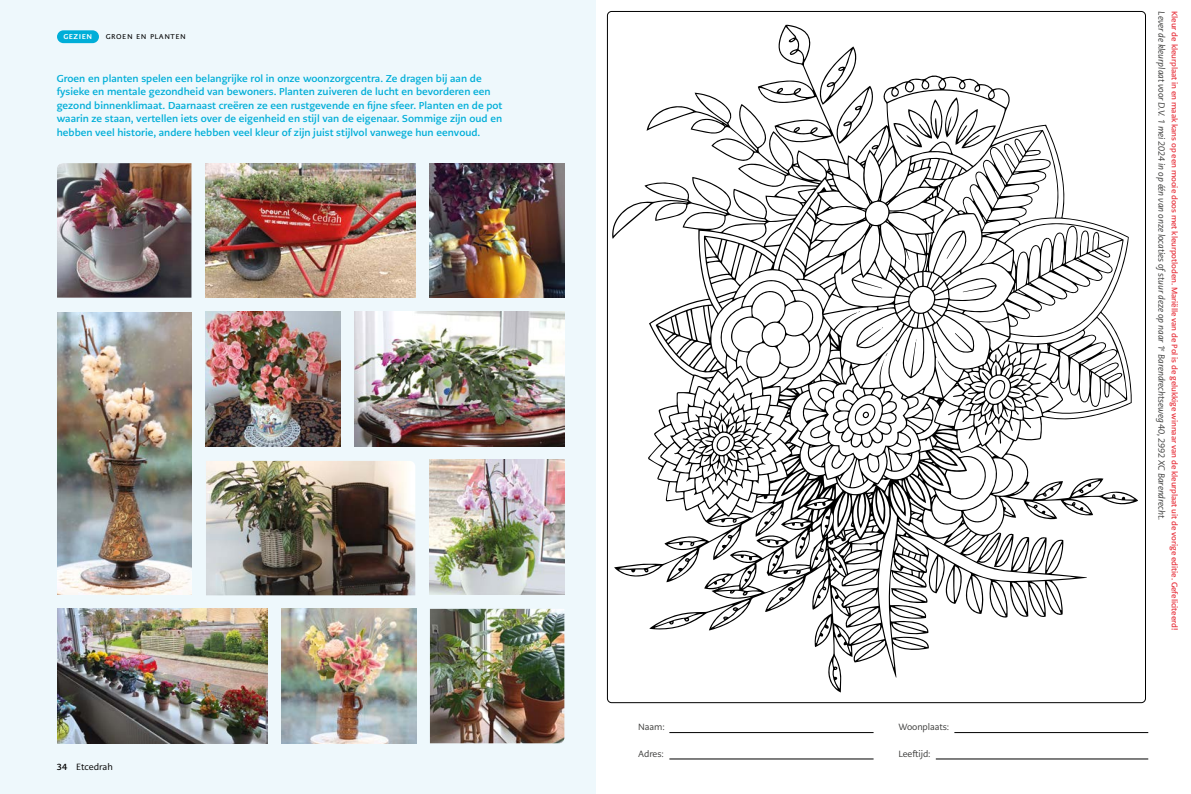
<style>
.page{position:relative;width:1191px;height:794px;background:#fff}
.page>*{position:absolute;margin:0;border:0;box-sizing:border-box;transform-origin:0 0}
.t1{font:700 10px/13.5px "PMN Caecilia Sans Text";color:#00aed8}
.t2{font:italic 9px "PMN Caecilia Sans Text";letter-spacing:-.01em;color:#3c3c3b}
.t3{font:9px "PMN Caecilia Sans Text";letter-spacing:-.015em;color:#3c3c3b}
.t4{font:9px "PMN Caecilia Sans Text";color:#000}
.t5{font:8.8px "PMN Caecilia Sans Text";letter-spacing:.06em;color:#000}
.t6{font:700 8.8px "PMN Caecilia Sans Text";letter-spacing:.055em;color:#fff}
.t7{font:700 8px "PMN Caecilia Sans Text";letter-spacing:-.01em;color:#e83943}
.s1{font-weight:700;font-size:8.8px}
</style>
<div class="page">
<div style="left:0;top:0;width:595px;height:794px;background:#eef8fc"></div>
<div style="left:57px;top:30px;width:42px;height:13px;background:#00aed8;border-radius:6px"></div>
<hr style="left:669px;top:732px;width:204px;height:1px;background:#000">
<hr style="left:669px;top:759px;width:204px;height:1px;background:#000">
<hr style="left:954px;top:732px;width:194px;height:1px;background:#000">
<hr style="left:935px;top:759px;width:213px;height:1px;background:#000">
<svg style="left:612px;top:25px;width:526px;height:667px"></svg>
<svg style="left:819px;top:46px;width:54px;height:98px"></svg>
<svg style="left:994px;top:533px;width:19px;height:34px"></svg>
<svg style="left:891px;top:588px;width:36px;height:15px"></svg>
<svg style="left:893px;top:97px;width:103px;height:52px"></svg>
<svg style="left:988px;top:379px;width:17px;height:20px"></svg>
<svg style="left:716px;top:434px;width:14px;height:18px"></svg>
<svg style="left:854px;top:403px;width:21px;height:24px"></svg>
<img style="left:57px;top:163px;width:134px;height:135px">
<img style="left:57px;top:312px;width:134px;height:282px">
<img style="left:430px;top:163px;width:134px;height:135px">
<img style="left:206px;top:312px;width:134px;height:134px">
<img style="left:57px;top:609px;width:211px;height:134px">
<img style="left:281px;top:609px;width:135px;height:134px">
<img style="left:430px;top:609px;width:134px;height:134px">
<img style="left:430px;top:460px;width:134px;height:134px">
<img style="left:206px;top:163px;width:209px;height:135px">
<img style="left:206px;top:461px;width:209px;height:134px">
<img style="left:355px;top:312px;width:209px;height:134px">
<p class="t6" style="left:63px;top:31px;width:30px">gezien</p>
<p class="t5" style="left:106px;top:31px;width:82px">groen en planten</p>
<p class="t1" style="left:57px;top:71px;width:447px">Groen en planten spelen een belangrijke rol in onze woonzorgcentra. Ze dragen bij aan de fysieke en mentale gezondheid van bewoners. Planten zuiveren de lucht en bevorderen een gezond binnenklimaat. Daarnaast creëren ze een rustgevende en fijne sfeer. Planten en de pot waarin ze staan, vertellen iets over de eigenheid en stijl van de eigenaar. Sommige zijn oud en hebben veel historie, andere hebben veel kleur of zijn juist stijlvol vanwege hun eenvoud.</p>
<p class="t4" style="left:57px;top:761px;width:58px"><span class="s1">34</span> Etcedrah</p>
<p class="t3" style="left:638px;top:721px;width:28px">Naam:</p>
<p class="t3" style="left:638px;top:748px;width:27px">Adres:</p>
<p class="t3" style="left:898px;top:721px;width:52px">Woonplaats:</p>
<p class="t3" style="left:898px;top:748px;width:34px">Leeftijd:</p>
<p class="t2" style="left:1167px;top:11px;width:510px;rotate:90deg">Lever de kleurplaat voor D.V. 1 mei 2024 in op één van onze locaties of stuur deze op naar 1<sup>e</sup> Barendrechtseweg 40, 2992 XC Barendrecht.</p>
<p class="t7" style="left:1180px;top:11px;width:620px;rotate:90deg">Kleur de kleurplaat in en maak kans op een mooie doos met kleurpotloden. Mariëlle van de Pol is de gelukkige winnaar van de kleurplaat uit de vorige editie. Gefeliciteerd!</p>
</div>
